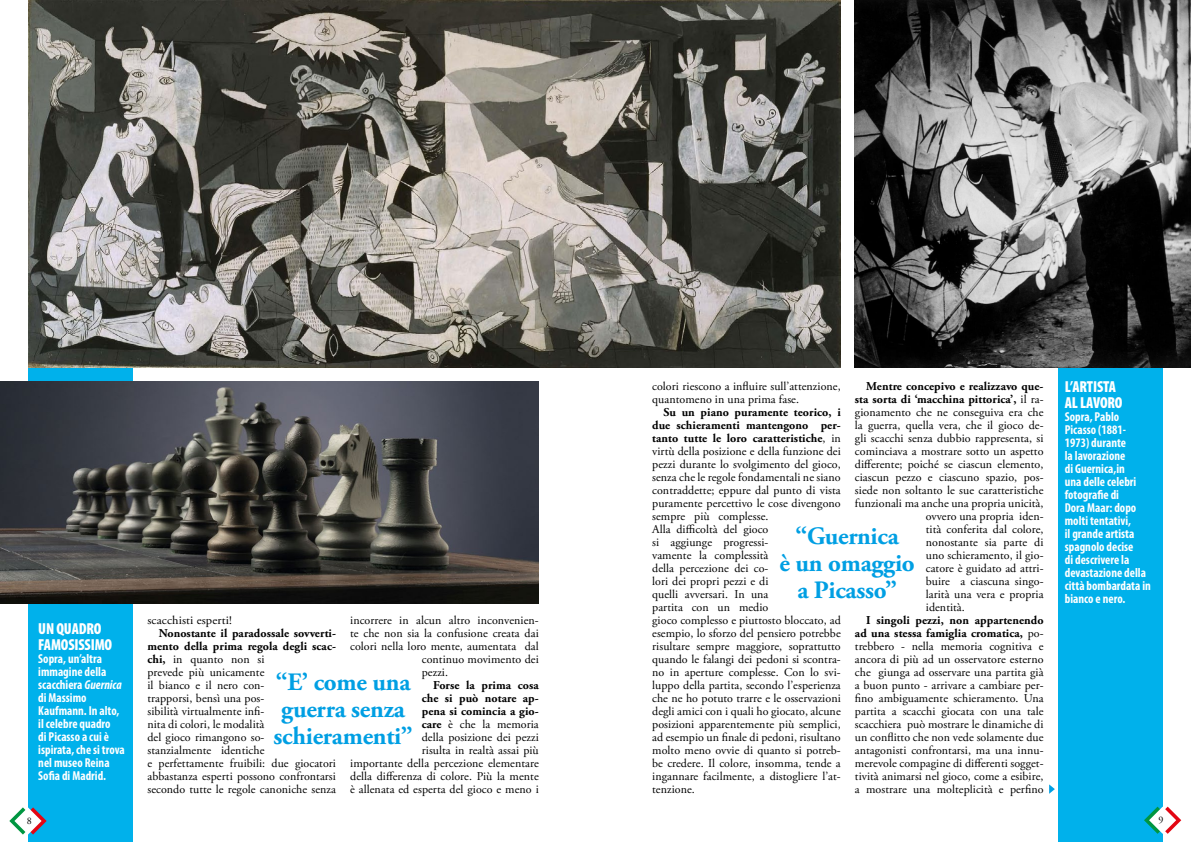
<style>
.page{position:relative;width:1191px;height:842px;background:#fff}
.page>*{position:absolute;margin:0;border:0;box-sizing:border-box;transform-origin:0 0}
.t1{font:700 25px/27px "Adobe Garamond Pro";letter-spacing:-.01em;color:#009fe3;text-align:center}
.t2{font:900 condensed 16px/16px "Myriad Pro";letter-spacing:-.01em;color:#fff;scale:.96 1}
.t3{font:700 condensed 13px/13px "Myriad Pro";color:#fff;scale:.96 1}
.t4{font:12px/13px "Adobe Garamond Pro";letter-spacing:.005em;color:#000}
.t5{font:700 12px "Adobe Garamond Pro";letter-spacing:.005em;color:#000}
.t6{font:12px "Adobe Garamond Pro";letter-spacing:.005em;color:#000;scale:1.04 1}
.t7{font:10px "Adobe Garamond Pro";color:#000}
.s1{font-style:italic}
.s2{font-weight:700}
.s3{font-weight:400}
</style>
<div class="page">
<div style="left:28px;top:0;width:105px;height:842px;background:#00b1eb"></div>
<svg style="left:9px;top:807px;width:38px;height:27px"></svg>
<div style="left:1057px;top:0;width:105px;height:842px;background:#00b1eb"></div>
<svg style="left:1144px;top:807px;width:37px;height:27px"></svg>
<img style="left:28px;top:0;width:812px;height:367px">
<svg style="left:1049px;top:784px;width:5px;height:10px"></svg>
<img style="left:0;top:381px;width:539px;height:223px">
<img style="left:855px;top:0;width:336px;height:367px">
<h2 class="t2" style="left:38px;top:620px;width:79px">UN QUADRO<br>FAMOSISSIMO</h2>
<p class="t3" style="left:38px;top:652px;width:92px">Sopra, un’altra immagine della scacchiera <span class="s1">Guernica </span>di Massimo<br>Kaufmann. In alto, il celebre quadro<br>di Picasso a cui è ispirata, che si trova nel museo Reina<br>Sofia di Madrid.</p>
<p class="t6" style="left:147px;top:613px;width:83px">scacchisti esperti!</p>
<p class="t4" style="left:147px;top:627px;width:190px;text-indent:11px"><span class="s2">Nonostante il paradossale sovverti&shy;mento della prima regola degli scac&shy;chi,</span> in quanto non si<br>prevede più unicamente<br>il bianco e il nero con-<br>trapporsi, bensì una pos-<br>sibilità virtualmente infi-<br>nita di colori, le modalità<br>del gioco rimangono so-<br>stanzialmente identiche<br>e perfettamente fruibili: due giocatori abbastanza esperti possono confrontarsi secondo tutte le regole canoniche senza</p>
<p class="t4" style="left:350px;top:614px;width:190px">incorrere in alcun altro inconvenien-</p>
<p class="t4" style="left:350px;top:627px;width:190px">te che non sia la confusione creata dai</p>
<p class="t4" style="left:350px;top:640px;width:190px">colori nella loro mente, aumentata dal</p>
<p class="t4" style="left:422px;top:653px;width:118px">continuo movimento dei</p>
<p class="t4" style="left:422px;top:666px;width:28px">pezzi.</p>
<p class="t4" style="left:350px;top:679px;width:190px;text-align:right"><span class="s2">Forse la prima cosa<br>che si può notare ap-<br>pena si comincia a gio-<br>care</span> è che la memoria<br>della posizione dei pezzi<br>risulta in realtà assai più<br>importante della percezione elementare della differenza di colore. Più la mente è allenata ed esperta del gioco e meno i</p>
<h1 class="t1" style="left:273px;top:669px;width:141px">“E’ come una guerra senza schieramenti”</h1>
<p class="t4" style="left:652px;top:380px;width:190px">colori riescono a influire sull’attenzione, quantomeno in una prima fase.</p>
<p class="t4" style="left:652px;top:406px;width:190px;text-indent:11px"><span class="s2">Su un piano puramente teorico, i due schieramenti mantengono per&shy;tanto tutte le loro caratteristiche</span>, in virtù della posizione e della funzione dei pezzi durante lo svolgimento del gioco, senza che le regole fondamentali ne siano contraddette; eppure dal punto di vista puramente percettivo le cose divengono sempre più complesse.<br>Alla difficoltà del gioco<br>si aggiunge progressi-<br>vamente la complessità<br>della percezione dei co-<br>lori dei propri pezzi e di<br>quelli avversari. In una<br>partita con un medio<br>gioco complesso e piuttosto bloccato, ad esempio, lo sforzo del pensiero potrebbe risultare sempre maggiore, soprattutto quando le falangi dei pedoni si scontra&shy;no in aperture complesse. Con lo svi&shy;luppo della partita, secondo l’esperienza che ne ho potuto trarre e le osservazioni degli amici con i quali ho giocato, alcune posizioni apparentemente più semplici, ad esempio un finale di pedoni, risultano molto meno ovvie di quanto si potreb&shy;be credere. Il colore, insomma, tende a ingannare facilmente, a distogliere l’at&shy;tenzione.</p>
<p class="t5" style="left:866px;top:379px;width:179px">Mentre concepivo e realizzavo que-</p>
<p class="t5" style="left:855px;top:392px;width:190px">sta sorta di ‘macchina pittorica’, <span class="s3">il ra-</span></p>
<p class="t4" style="left:855px;top:406px;width:190px">gionamento che ne conseguiva era che</p>
<p class="t4" style="left:855px;top:419px;width:190px">la guerra, quella vera, che il gioco de-</p>
<p class="t4" style="left:855px;top:432px;width:190px">gli scacchi senza dubbio rappresenta, si</p>
<p class="t4" style="left:855px;top:445px;width:190px">cominciava a mostrare sotto un aspetto</p>
<p class="t4" style="left:855px;top:458px;width:190px">differente; poiché se ciascun elemento,</p>
<p class="t4" style="left:855px;top:471px;width:190px">ciascun pezzo e ciascuno spazio, pos-</p>
<p class="t4" style="left:855px;top:484px;width:190px">siede non soltanto le sue caratteristiche</p>
<p class="t4" style="left:855px;top:497px;width:190px">funzionali ma anche una propria unicità,</p>
<p class="t4" style="left:926px;top:510px;width:119px">ovvero una propria iden-</p>
<p class="t4" style="left:926px;top:523px;width:119px">tità conferita dal colore,</p>
<p class="t4" style="left:926px;top:536px;width:119px">nonostante sia parte di</p>
<p class="t4" style="left:926px;top:549px;width:119px">uno schieramento, il gio-</p>
<p class="t4" style="left:926px;top:562px;width:119px">catore è guidato ad attri-</p>
<p class="t4" style="left:926px;top:575px;width:119px">buire a ciascuna singo-</p>
<p class="t4" style="left:926px;top:588px;width:119px">larità una vera e propria</p>
<p class="t4" style="left:926px;top:601px;width:41px">identità.</p>
<p class="t4" style="left:855px;top:614px;width:190px;text-align:justify;text-indent:11px"><span class="s2">I singoli pezzi, non appartenendo ad una stessa famiglia cromatica,</span> po&shy;trebbero - nella memoria cognitiva e ancora di più ad un osservatore esterno che giunga ad osservare una partita già a buon punto - arrivare a cambiare per&shy;fino ambiguamente schieramento. Una partita a scacchi giocata con una tale scacchiera può mostrare le dinamiche di un conflitto che non vede solamente due antagonisti confrontarsi, ma una innu&shy;merevole compagine di differenti sogget&shy;tività animarsi nel gioco, come a esibire, a mostrare una molteplicità e perfino</p>
<h1 class="t1" style="left:779px;top:523px;width:137px">“Guernica<br>è un omaggio a Picasso”</h1>
<h2 class="t2" style="left:1064px;top:378px;width:62px">L’ARTISTA<br>AL LAVORO</h2>
<p class="t3" style="left:1064px;top:410px;width:91px">Sopra, Pablo<br>Picasso (1881-<br>1973) durante<br>la lavorazione<br>di Guernica,in<br>una delle celebri fotografie di<br>Dora Maar: dopo molti tentativi,<br>il grande artista spagnolo decise<br>di descrivere la devastazione della città bombardata in bianco e nero.</p>
<p class="t7" style="left:27px;top:814px;width:6px">8</p>
<p class="t7" style="left:1158px;top:814px;width:6px">9</p>
</div>
